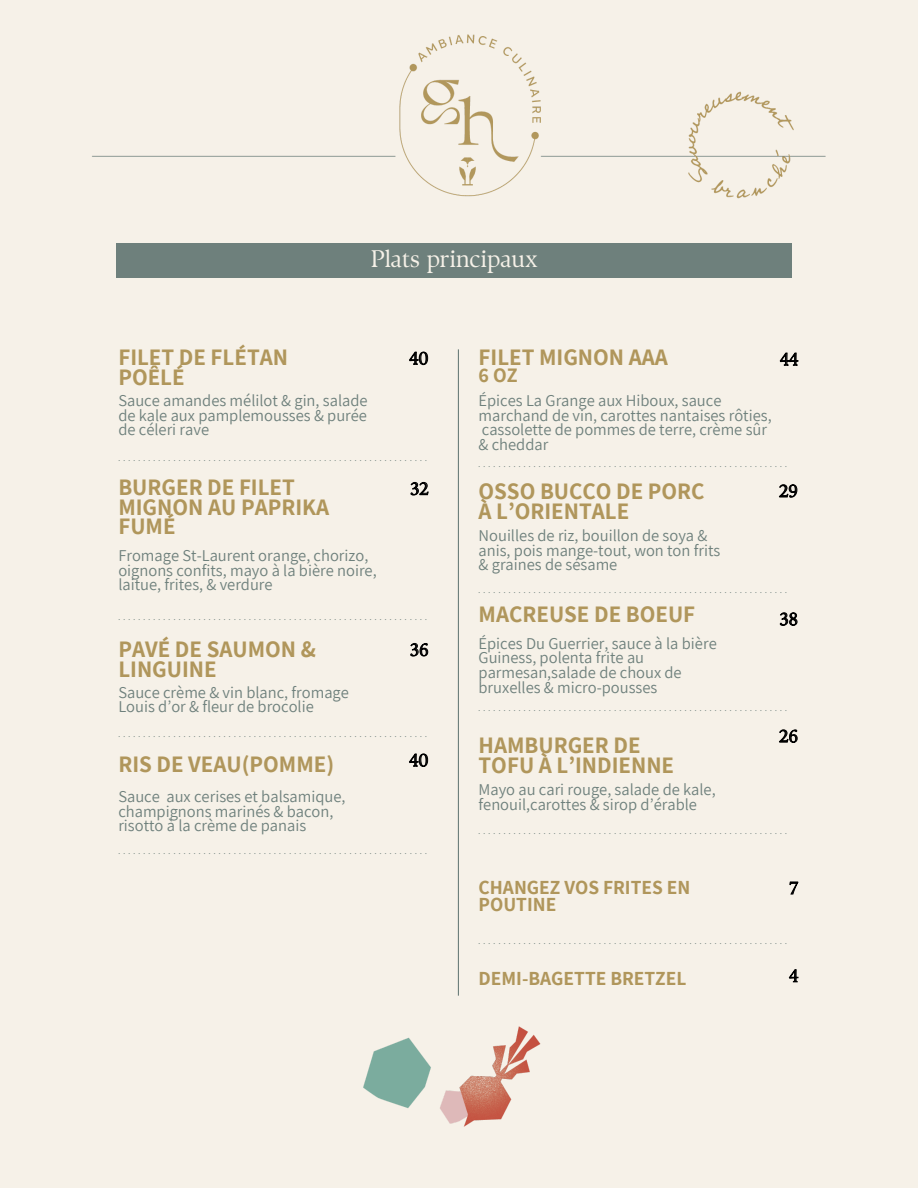
<style>
.page{position:relative;width:918px;height:1188px;background:#f6f1e8}
.page>*{position:absolute;margin:0;border:0;box-sizing:border-box;transform-origin:0 0}
.t1{font:24px "TY Serif D";color:#f6f1e8}
.t2{font:700 23.1px/19.8px "Assistant";color:#b0965b}
.t3{font:700 20.1px "Assistant";color:#b0965b}
.t4{font:700 19.5px/16.8px "Assistant";color:#b0965b}
.t5{font:17.4px "TY Serif D";color:#000}
.t6{font:16.5px/14.7px "Assistant";color:#6e807c}
.t7{font:700 6px "Assistant";color:#6e807c}
</style>
<div class="page">
<hr style="left:458px;top:349px;width:1px;height:647px;background:#6e807c">
<div style="left:117px;top:243px;width:675px;height:35px;background:#6e807c"></div>
<img style="left:92px;top:34px;width:734px;height:165px">
<svg style="left:409px;top:351px;width:20px;height:15px"></svg>
<svg style="left:779px;top:352px;width:20px;height:14px"></svg>
<svg style="left:789px;top:881px;width:10px;height:14px"></svg>
<svg style="left:788px;top:969px;width:11px;height:14px"></svg>
<svg style="left:410px;top:642px;width:19px;height:15px"></svg>
<svg style="left:409px;top:753px;width:20px;height:14px"></svg>
<img style="left:363px;top:1026px;width:178px;height:101px">
<svg style="left:778px;top:484px;width:20px;height:14px"></svg>
<svg style="left:410px;top:481px;width:19px;height:15px"></svg>
<svg style="left:779px;top:729px;width:19px;height:14px"></svg>
<svg style="left:779px;top:612px;width:19px;height:14px"></svg>
<p class="t2" style="left:118px;top:346px;width:171px">FILET DE FLÉTAN<br>POÊLÉ</p>
<p class="t1" style="left:371px;top:244px;width:169px">Plats principaux</p>
<p class="t2" style="left:479px;top:347px;width:191px">FILET MIGNON AAA</p>
<p class="t3" style="left:479px;top:362px;width:41px">6OZ</p>
<p class="t5" style="left:409px;top:348px;width:21px">40</p>
<p class="t5" style="left:780px;top:349px;width:20px">44</p>
<p class="t6" style="left:118px;top:393px;width:251px;text-align:justify">Sauce amandes mélilot &amp; gin, salade de kale aux pamplemousses &amp; purée de céleri rave</p>
<p class="t7" style="left:118px;top:455px;width:310px">..............................................................</p>
<p class="t6" style="left:479px;top:393px;width:244px">Épices La Grange aux Hiboux, sauce</p>
<p class="t6" style="left:479px;top:407px;width:295px">marchand de vin, carottes nantaises rôties,</p>
<p class="t6" style="left:482px;top:422px;width:287px">cassolette de pommes de terre, crème sûr</p>
<p class="t6" style="left:479px;top:437px;width:71px">&amp; cheddar</p>
<p class="t7" style="left:479px;top:460px;width:310px">..............................................................</p>
<p class="t2" style="left:118px;top:476px;width:178px">BURGER DE FILET</p>
<p class="t2" style="left:118px;top:496px;width:212px">MIGNON AU PAPRIKA<br>FUMÉ</p>
<p class="t6" style="left:118px;top:547px;width:251px">Fromage St-Laurent orange, chorizo,</p>
<p class="t6" style="left:118px;top:562px;width:260px">oignons confits, mayo à la bière noire,</p>
<p class="t6" style="left:118px;top:577px;width:156px">laitue, frites, &amp; verdure</p>
<p class="t5" style="left:410px;top:478px;width:20px">32</p>
<p class="t5" style="left:779px;top:481px;width:21px">29</p>
<p class="t2" style="left:479px;top:480px;width:228px">OSSO BUCCO DE PORC</p>
<p class="t2" style="left:479px;top:501px;width:152px">À L’ORIENTALE</p>
<p class="t6" style="left:479px;top:528px;width:243px">Nouilles de riz, bouillon de soya &amp; anis, pois mange-tout, won ton frits &amp; graines de sésame</p>
<p class="t7" style="left:479px;top:587px;width:310px">..............................................................</p>
<p class="t7" style="left:118px;top:614px;width:310px">..............................................................</p>
<p class="t2" style="left:118px;top:639px;width:199px">PAVÉ DE SAUMON &amp;</p>
<p class="t2" style="left:118px;top:659px;width:100px">LINGUINE</p>
<p class="t6" style="left:118px;top:684px;width:232px">Sauce crème &amp; vin blanc, fromage<br>Louis d’or &amp; fleur de brocolie</p>
<p class="t5" style="left:410px;top:639px;width:20px">36</p>
<p class="t7" style="left:118px;top:731px;width:310px">..............................................................</p>
<p class="t2" style="left:118px;top:754px;width:217px">RIS DE VEAU(POMME)</p>
<p class="t6" style="left:118px;top:789px;width:229px">Sauce aux cerises et balsamique, champignons marinés &amp; bacon, risotto à la crème de panais</p>
<p class="t5" style="left:409px;top:750px;width:21px">40</p>
<p class="t7" style="left:118px;top:848px;width:310px">..............................................................</p>
<p class="t2" style="left:479px;top:604px;width:218px">MACREUSE DE BOEUF</p>
<p class="t6" style="left:479px;top:635px;width:240px">Épices Du Guerrier, sauce à la bière<br>Guiness, polenta frite au parmesan,salade de choux de bruxelles &amp; micro-pousses</p>
<p class="t5" style="left:779px;top:609px;width:20px">38</p>
<p class="t7" style="left:479px;top:705px;width:310px">..............................................................</p>
<p class="t2" style="left:479px;top:735px;width:197px">HAMBURGER DE<br>TOFU À L’INDIENNE</p>
<p class="t6" style="left:479px;top:782px;width:239px">Mayo au cari rouge, salade de kale, fenouil,carottes &amp; sirop d’érable</p>
<p class="t5" style="left:779px;top:726px;width:21px">26</p>
<p class="t7" style="left:479px;top:828px;width:310px">..............................................................</p>
<p class="t4" style="left:479px;top:879px;width:213px">CHANGEZ VOS FRITES EN<br>POUTINE</p>
<p class="t5" style="left:789px;top:877px;width:10px">7</p>
<p class="t7" style="left:479px;top:938px;width:310px">..............................................................</p>
<p class="t4" style="left:479px;top:969px;width:209px">DEMI-BAGETTE BRETZEL</p>
<p class="t5" style="left:789px;top:965px;width:11px">4</p>
</div>
